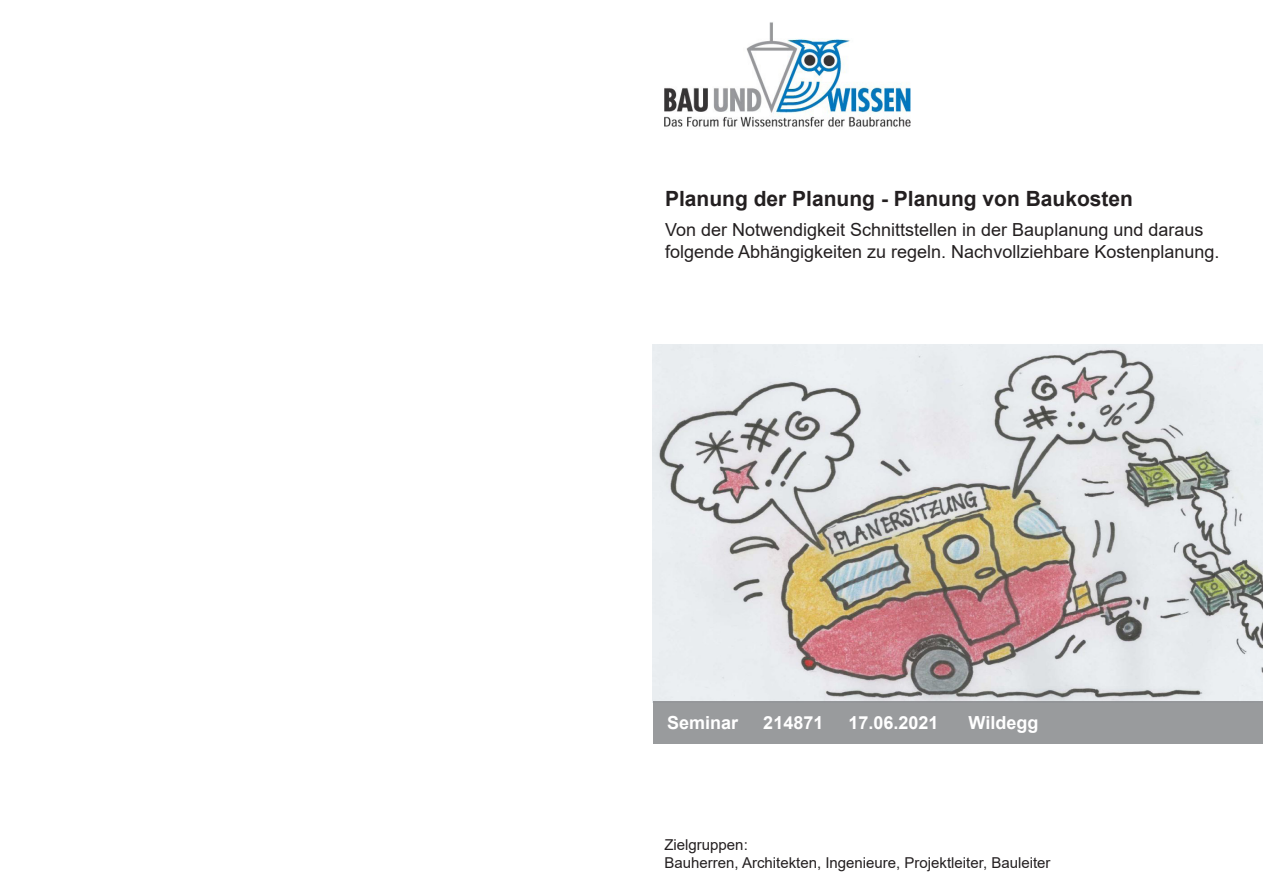
<style>
.page{position:relative;width:1263px;height:893px;background:#fff}
.page>*{position:absolute;margin:0;border:0;box-sizing:border-box;transform-origin:0 0}
.t1{font:700 21px "Arial";color:#231f20}
.t2{font:18px/21.6px "Arial";color:#231f20}
.t3{font:700 18px "Arial";color:#fff}
.t4{font:15px "Arial";color:#231f20}
</style>
<div class="page">
<img style="left:664px;top:22px;width:246px;height:105px">
<img style="left:653px;top:344px;width:610px;height:357px">
<div style="left:653px;top:701px;width:610px;height:43px;background:#999b9d"></div>
<p class="t1" style="left:665px;top:184px;width:469px">Planung der Planung - Planung von Baukosten</p>
<p class="t2" style="left:665px;top:219px;width:556px">Von der Notwendigkeit Schnittstellen in der Bauplanung und daraus folgende Abhängigkeiten zu regeln. Nachvollziehbare Kostenplanung.</p>
<p class="t3" style="left:667px;top:710px;width:73px">Seminar</p>
<p class="t3" style="left:763px;top:710px;width:62px">214871</p>
<p class="t3" style="left:848px;top:710px;width:92px">17.06.2021</p>
<p class="t3" style="left:968px;top:710px;width:71px">Wildegg</p>
<p class="t4" style="left:664px;top:834px;width:85px">Zielgruppen:</p>
<p class="t4" style="left:664px;top:852px;width:388px">Bauherren, Architekten, Ingenieure, Projektleiter, Bauleiter</p>
</div>
